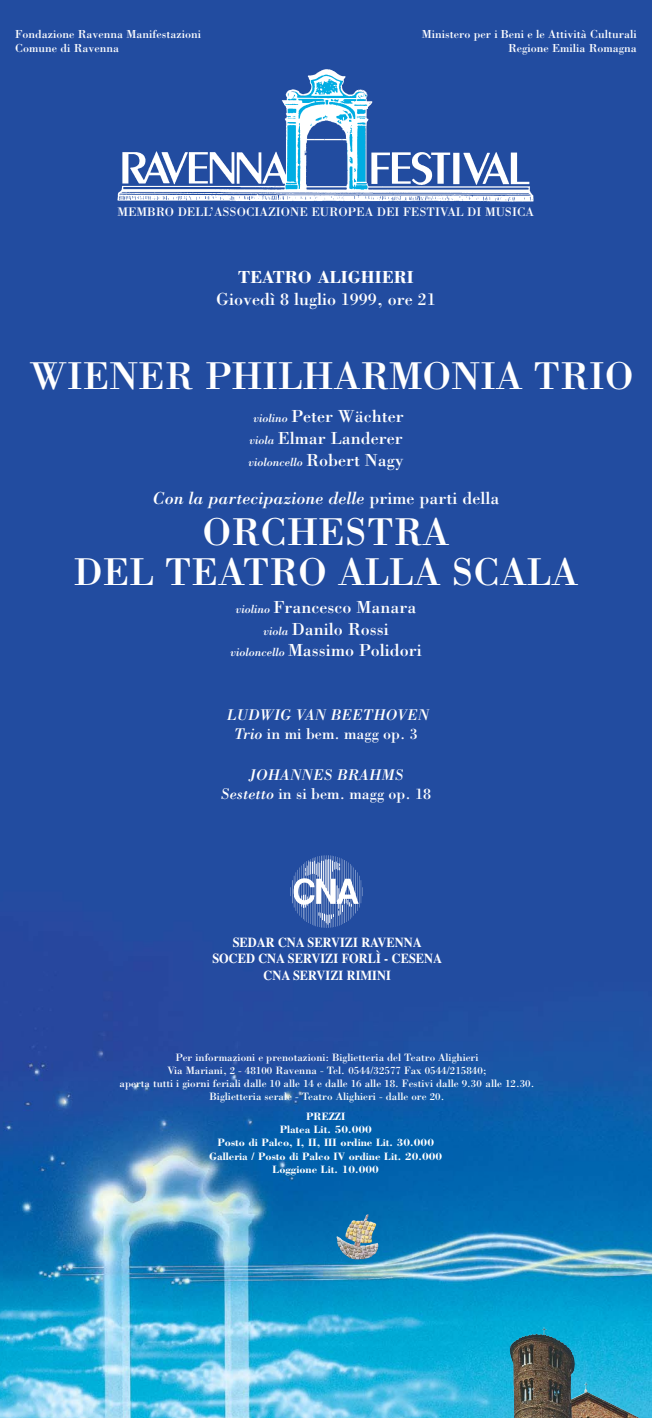
<style>
.page{position:relative;width:652px;height:1418px;background:#fff}
.page>*{position:absolute;margin:0;border:0;box-sizing:border-box;transform-origin:0 0}
.t1{font:40px/40px "Bodoni";color:#fff;text-align:center}
.t2{font:18px/21.6px "Bodoni";color:#fff}
.t3{font:italic 18px "Bodoni";color:#fff}
.t4{font:700 18px "Bodoni";color:#fff}
.t5{font:italic 16px/19.2px "Bodoni";color:#fff;text-align:center}
.t6{font:700 13.8px/16.5px "Times";color:#fff;text-align:center;scale:.9 1}
.t7{font:12.8px "Bodoni";color:#fff}
.t8{font:12px/14.4px "Bodoni";color:#fff}
.t9{font:italic 12px "Bodoni";color:#fff}
.t10{font:11px/13.2px "Bodoni";color:#fff;text-align:center}
.t11{font:700 11px/13.2px "Bodoni";color:#fff;text-align:center}
.s1{font-style:italic;font-size:12px}
.s2{font-style:normal;font-size:18px}
.s3{font-style:normal}
</style>
<div class="page">
<img style="left:0;top:0;width:652px;height:1417px">
<img style="left:118px;top:70px;width:416px;height:132px">
<img style="left:510px;top:1326px;width:130px;height:91px">
<img style="left:336px;top:1214px;width:42px;height:45px">
<img style="left:291px;top:855px;width:71px;height:72px">
<p class="t8" style="left:15px;top:28px;width:187px">Fondazione Ravenna Manifestazioni<br>Comune di Ravenna</p>
<p class="t8" style="left:422px;top:28px;width:217px;text-align:right">Ministero per i Beni e le Attività Culturali<br>Regione Emilia Romagna</p>
<p class="t7" style="left:117px;top:207px;width:418px">MEMBRO DELL’ASSOCIAZIONE EUROPEA DEI FESTIVAL DI MUSICA</p>
<h2 class="t4" style="left:238px;top:271px;width:177px">TEATRO ALIGHIERI</h2>
<h2 class="t2" style="left:216px;top:290px;width:221px">Giovedì 8 luglio 1999, ore 21</h2>
<h1 class="t1" style="left:29px;top:360px;width:606px">WIENER PHILHARMONIA TRIO</h1>
<h2 class="t2" style="left:249px;top:407px;width:156px"><span class="s1">violino</span> Peter Wächter <span class="s1">viola</span> Elmar Landerer</h2>
<p class="t9" style="left:248px;top:457px;width:157px">violoncello <span class="s2">Robert Nagy</span></p>
<h2 class="t3" style="left:153px;top:491px;width:348px">Con la partecipazione delle <span class="s3">prime parti della</span></h2>
<h1 class="t1" style="left:74px;top:516px;width:506px">ORCHESTRA<br>DEL TEATRO ALLA SCALA</h1>
<h2 class="t2" style="left:230px;top:598px;width:193px;text-align:center"><span class="s1">violino</span> Francesco Manara <span class="s1">viola</span> Danilo Rossi<br><span class="s1">violoncello</span> Massimo Polidori</h2>
<h3 class="t5" style="left:227px;top:706px;width:204px">LUDWIG VAN BEETHOVEN<br>Trio <span class="s3">in mi bem. magg op. 3</span></h3>
<h3 class="t5" style="left:221px;top:766px;width:212px">JOHANNES BRAHMS<br>Sestetto <span class="s3">in si bem. magg op. 18</span></h3>
<p class="t6" style="left:212px;top:935px;width:257px">SEDAR CNA SERVIZI RAVENNA<br>SOCED CNA SERVIZI FORLÌ - CESENA<br>CNA SERVIZI RIMINI</p>
<p class="t10" style="left:120px;top:1051px;width:416px">Per informazioni e prenotazioni: Biglietteria del Teatro Alighieri<br>Via Mariani, 2 - 48100 Ravenna - Tel. 0544/32577 Fax 0544/215840;<br>aperta tutti i giorni feriali dalle 10 alle 14 e dalle 16 alle 18. Festivi dalle 9.30 alle 12.30.<br>Biglietteria serale - Teatro Alighieri - dalle ore 20.</p>
<p class="t11" style="left:209px;top:1110px;width:235px">PREZZI<br>Platea Lit. 50.000<br>Posto di Palco, I, II, III ordine Lit. 30.000<br>Galleria / Posto di Palco IV ordine Lit. 20.000<br>Loggione Lit. 10.000</p>
</div>
